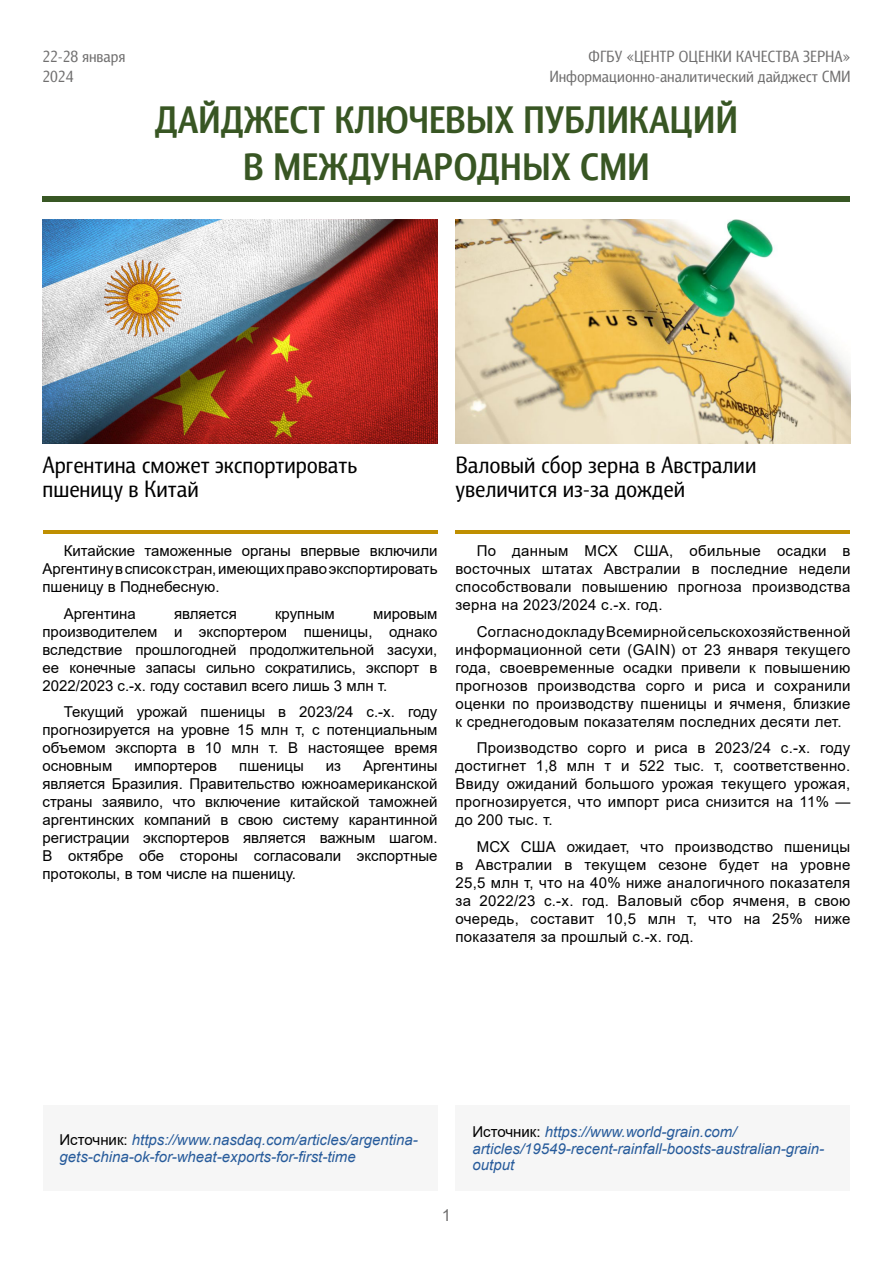
<style>
.page{position:relative;width:893px;height:1263px;background:#fff}
.page>*{position:absolute;margin:0;border:0;box-sizing:border-box;transform-origin:0 0}
.t1{font:700 39px/46.8px "Barnaul Grotesk";color:#385623;text-align:center}
.t2{font:24px/24px "Barnaul Grotesk";color:#000}
.t3{font:16.5px/19.8px "Barnaul Grotesk";color:#706f6f;text-align:right}
.t4{font:16.5px "Arial";color:#706f6f}
.t5{font:15px/18px "Arial";color:#000;text-align:justify}
.t6{font:italic 15px/16.5px "Arial";color:#275b9b}
.s1{font-style:normal;color:#000}
</style>
<div class="page">
<div style="left:43px;top:197px;width:807px;height:5px;background:#385724"></div>
<img style="left:43px;top:219px;width:394px;height:225px">
<img style="left:455px;top:219px;width:395px;height:225px">
<hr style="left:43px;top:530px;width:394px;height:3px;background:#bf8f00">
<div style="left:43px;top:1105px;width:394px;height:86px;background:#f6f6f6"></div>
<hr style="left:455px;top:530px;width:395px;height:3px;background:#bf8f00">
<div style="left:455px;top:1105px;width:395px;height:86px;background:#f6f6f6"></div>
<p class="t3" style="left:43px;top:47px;width:84px;text-align:left">22-28 января<br>2024</p>
<p class="t3" style="left:549px;top:47px;width:302px">ФГБУ «ЦЕНТР ОЦЕНКИ КАЧЕСТВА ЗЕРНА»<br>Информационно-аналитический дайджест СМИ</p>
<h1 class="t1" style="left:155px;top:96px;width:585px">ДАЙДЖЕСТ КЛЮЧЕВЫХ ПУБЛИКАЦИЙ<br>В МЕЖДУНАРОДНЫХ СМИ</h1>
<h2 class="t2" style="left:43px;top:452px;width:316px">Аргентина сможет экспортировать пшеницу в Китай</h2>
<p class="t5" style="left:43px;top:542px;width:396px;text-indent:21px">Китайские таможенные органы впервые включили Аргентину в список стран, имеющих право экспортировать пшеницу в Поднебесную.</p>
<p class="t5" style="left:64px;top:604px;width:73px">Аргентина</p>
<p class="t5" style="left:174px;top:604px;width:64px">является</p>
<p class="t5" style="left:275px;top:604px;width:61px">крупным</p>
<p class="t5" style="left:43px;top:604px;width:396px;text-indent:330px">мировым производителем и экспортером пшеницы, однако вследствие прошлогодней продолжительной засухи, ее конечные запасы сильно сократились, экспорт в 2022/2023 с.-х. году составил всего лишь 3 млн т.</p>
<p class="t5" style="left:43px;top:703px;width:396px;text-indent:21px">Текущий урожай пшеницы в 2023/24 с.-х. году прогнозируется на уровне 15 млн т, с потенциальным объемом экспорта в 10 млн т. В настоящее время основным</p>
<p class="t5" style="left:43px;top:757px;width:396px;text-indent:321px">Аргентины является Бразилия. Правительство южноамериканской страны заявило, что включение китайской таможней аргентинских компаний в свою систему карантинной регистрации экспортеров является важным шагом.<br>В октябре обе стороны согласовали экспортные протоколы, в том числе на пшеницу.</p>
<p class="t5" style="left:134px;top:757px;width:84px">импортеров</p>
<p class="t5" style="left:239px;top:757px;width:66px">пшеницы</p>
<p class="t5" style="left:326px;top:757px;width:17px">из</p>
<h2 class="t2" style="left:455px;top:452px;width:302px">Валовый сбор зерна в Австралии увеличится из-за дождей</h2>
<p class="t5" style="left:455px;top:542px;width:396px;text-indent:21px">По данным МСХ США, обильные осадки в восточных штатах Австралии в последние недели способствовали повышению прогноза производства зерна на 2023/2024 с.-х. год.</p>
<p class="t5" style="left:455px;top:622px;width:396px;text-indent:21px">Согласно докладу Всемирной сельскохозяйственной информационной сети (GAIN) от 23 января текущего года, своевременные осадки привели к повышению прогнозов производства сорго и риса и сохранили оценки по производству пшеницы и ячменя, близкие к среднегодовым показателям последних десяти лет.</p>
<p class="t5" style="left:455px;top:739px;width:396px;text-indent:21px">Производство сорго и риса в 2023/24 с.-х. году достигнет 1,8 млн т и 522 тыс. т, соответственно.<br>Ввиду ожиданий большого урожая текущего урожая, прогнозируется, что импорт риса снизится на 11% — до 200 тыс. т.</p>
<p class="t5" style="left:455px;top:837px;width:396px;text-indent:21px">МСХ США ожидает, что производство пшеницы в Австралии в текущем сезоне будет на уровне 25,5 млн т, что на 40% ниже аналогичного показателя за 2022/23 с.-х. год. Валовый сбор ячменя, в свою очередь, составит 10,5 млн т, что на 25% ниже показателя за прошлый с.-х. год.</p>
<p class="t6" style="left:60px;top:1132px;width:360px"><span class="s1">Источник:</span> https://www.nasdaq.com/articles/argentina&shy;gets-china-ok-for-wheat-exports-for-first-time</p>
<p class="t6" style="left:472px;top:1124px;width:353px"><span class="s1">Источник:</span> https://www.world-grain.com/ articles/19549-recent-rainfall-boosts-australian-grain&shy;output</p>
<p class="t4" style="left:442px;top:1204px;width:11px">1</p>
</div>
